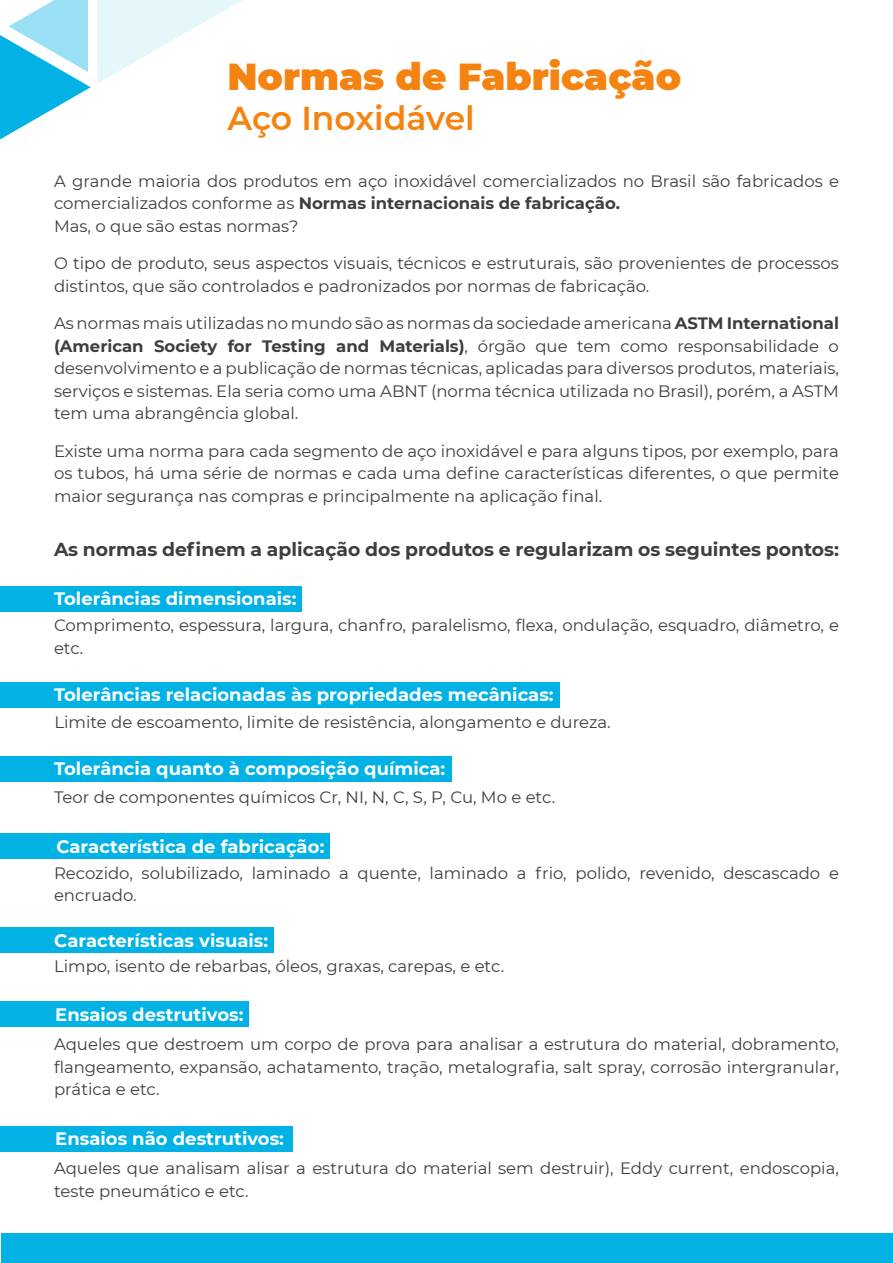
<style>
.page{position:relative;width:893px;height:1263px;background:#fff}
.page>*{position:absolute;margin:0;border:0;box-sizing:border-box;transform-origin:0 0}
.t1{font:900 37.5px "Montserrat";color:#f58311}
.t2{font:600 33px "Montserrat";color:#f58311}
.t3{font:700 18.75px "Montserrat";color:#3e3e3f}
.t4{font:700 18px "Montserrat";color:#fff}
.t5{font:16.5px/22.5px "Montserrat";color:#3e3e3f}
.s1{font-weight:700}
</style>
<div class="page">
<svg style="left:0;top:0;width:242px;height:139px"></svg>
<div style="left:2px;top:1234px;width:891px;height:29px;background:#02b2e4"></div>
<div style="left:0;top:586px;width:302px;height:25px;background:#02b2e4"></div>
<div style="left:0;top:682px;width:560px;height:26px;background:#02b2e4"></div>
<div style="left:0;top:833px;width:330px;height:26px;background:#02b2e4"></div>
<div style="left:0;top:756px;width:452px;height:26px;background:#02b2e4"></div>
<div style="left:0;top:928px;width:274px;height:25px;background:#02b2e4"></div>
<div style="left:0;top:1001px;width:248px;height:26px;background:#02b2e4"></div>
<div style="left:0;top:1126px;width:293px;height:25px;background:#02b2e4"></div>
<p class="t1" style="left:227px;top:49px;width:455px">Normas de Fabricação</p>
<p class="t2" style="left:227px;top:95px;width:249px">Aço Inoxidável</p>
<p class="t5" style="left:54px;top:169px;width:787px">A grande maioria dos produtos em aço inoxidável comercializados no Brasil são fabricados e comercializados conforme as <span class="s1">Normas internacionais de fabricação.</span></p>
<p class="t5" style="left:54px;top:214px;width:246px">Mas, o que são estas normas?</p>
<p class="t5" style="left:54px;top:252px;width:786px">O tipo de produto, seus aspectos visuais, técnicos e estruturais, são provenientes de processos distintos, que são controlados e padronizados por normas de fabricação.</p>
<p class="t5" style="left:54px;top:312px;width:786px;text-align:justify">As normas mais utilizadas no mundo são as normas da sociedade americana <span class="s1">ASTM International (American Society for Testing and Materials)</span>, órgão que tem como responsabilidade o desenvolvimento e a publicação de normas técnicas, aplicadas para diversos produtos, materiais, serviços e sistemas. Ela seria como uma ABNT (norma técnica utilizada no Brasil), porém, a ASTM tem uma abrangência global.</p>
<p class="t5" style="left:54px;top:439px;width:786px;text-align:justify">Existe uma norma para cada segmento de aço inoxidável e para alguns tipos, por exemplo, para os tubos, há uma série de normas e cada uma define características diferentes, o que permite maior segurança nas compras e principalmente na aplicação final.</p>
<p class="t3" style="left:54px;top:536px;width:786px">As normas definem a aplicação dos produtos e regularizam os seguintes pontos:</p>
<p class="t4" style="left:54px;top:586px;width:244px">Tolerâncias dimensionais:</p>
<p class="t5" style="left:54px;top:613px;width:786px">Comprimento, espessura, largura, chanfro, paralelismo, flexa, ondulação, esquadro, diâmetro, e etc.</p>
<p class="t4" style="left:54px;top:682px;width:501px">Tolerâncias relacionadas às propriedades mecânicas:</p>
<p class="t5" style="left:54px;top:711px;width:558px">Limite de escoamento, limite de resistência, alongamento e dureza.</p>
<p class="t4" style="left:54px;top:756px;width:393px">Tolerância quanto à composição química:</p>
<p class="t5" style="left:54px;top:785px;width:503px">Teor de componentes químicos Cr, NI, N, C, S, P, Cu, Mo e etc.</p>
<p class="t4" style="left:56px;top:833px;width:270px">Característica de fabricação:</p>
<p class="t5" style="left:54px;top:861px;width:786px">Recozido, solubilizado, laminado a quente, laminado a frio, polido, revenido, descascado e encruado.</p>
<p class="t4" style="left:54px;top:927px;width:215px">Características visuais:</p>
<p class="t5" style="left:54px;top:954px;width:452px">Limpo, isento de rebarbas, óleos, graxas, carepas, e etc.</p>
<p class="t4" style="left:55px;top:1001px;width:190px">Ensaios destrutivos:</p>
<p class="t5" style="left:54px;top:1032px;width:786px;text-align:justify">Aqueles que destroem um corpo de prova para analisar a estrutura do material, dobramento, flangeamento, expansão, achatamento, tração, metalografia, salt spray, corrosão intergranular, prática e etc.</p>
<p class="t4" style="left:55px;top:1126px;width:230px">Ensaios não destrutivos:</p>
<p class="t5" style="left:54px;top:1157px;width:786px">Aqueles que analisam alisar a estrutura do material sem destruir), Eddy current, endoscopia, teste pneumático e etc.</p>
</div>
